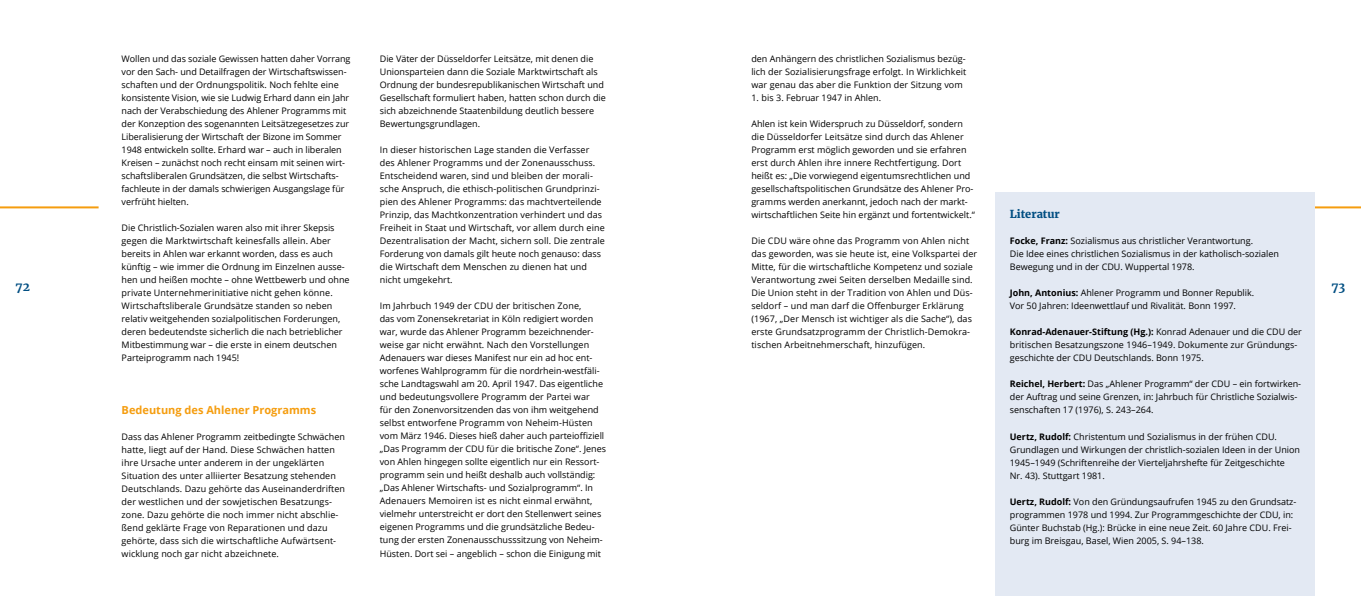
<style>
.page{position:relative;width:1361px;height:596px;background:#fff}
.page>*{position:absolute;margin:0;border:0;box-sizing:border-box;transform-origin:0 0}
.t1{font:700 12px "Merriweather KAS";color:#004e82}
.t2{font:700 11px "Open Sans";color:#f59d0f}
.t3{font:900 11px "Merriweather KAS";color:#004e82}
.t4{font:9px/13px "Open Sans";color:#000}
.s1{font-weight:700}
</style>
<div class="page">
<hr style="left:1262px;top:206px;width:99px;height:2px;background:#f59d0f">
<div style="left:995px;top:192px;width:320px;height:403px;background:#e3e9f3"></div>
<hr style="left:0;top:206px;width:99px;height:2px;background:#f59d0f">
<p class="t4" style="left:380px;top:52px;width:228px">Die Väter der Düsseldorfer Leitsätze, mit denen die Unionsparteien dann die Soziale Marktwirtschaft als Ordnung der bundesrepublikanischen Wirtschaft und Gesellschaft formuliert haben, hatten schon durch die sich abzeichnende Staatenbildung deutlich bessere Bewertungsgrundlagen.</p>
<p class="t4" style="left:380px;top:143px;width:227px">In dieser historischen Lage standen die Verfasser des Ahlener Programms und der Zonenausschuss.<br>Entscheidend waren, sind und bleiben der morali&shy;sche Anspruch, die ethisch-politischen Grundprinzi&shy;pien des Ahlener Programms: das machtverteilende Prinzip, das Machtkonzentration verhindert und das Freiheit in Staat und Wirtschaft, vor allem durch eine Dezentralisation der Macht, sichern soll. Die zentrale Forderung von damals gilt heute noch genauso: dass die Wirtschaft dem Menschen zu dienen hat und nicht umgekehrt.</p>
<p class="t4" style="left:380px;top:299px;width:228px">Im Jahrbuch 1949 der CDU der britischen Zone,<br>das vom Zonensekretariat in Köln redigiert worden war, wurde das Ahlener Programm bezeichnender&shy;weise gar nicht erwähnt. Nach den Vorstellungen Adenauers war dieses Manifest nur ein ad hoc ent&shy;worfenes Wahlprogramm für die nordrhein-westfäli&shy;sche Landtagswahl am 20. April 1947. Das eigentliche und bedeutungsvollere Programm der Partei war<br>für den Zonenvorsitzenden das von ihm weitgehend selbst entworfene Programm von Neheim-Hüsten vom März 1946. Dieses hieß daher auch parteioffiziell „Das Programm der CDU für die britische Zone“. Jenes von Ahlen hingegen sollte eigentlich nur ein Ressort&shy;programm sein und heißt deshalb auch vollständig: „Das Ahlener Wirtschafts- und Sozialprogramm“. In Adenauers Memoiren ist es nicht einmal erwähnt, vielmehr unterstreicht er dort den Stellenwert seines eigenen Programms und die grundsätzliche Bedeu&shy;tung der ersten Zonenausschusssitzung von Neheim-Hüsten. Dort sei – angeblich – schon die Einigung mit</p>
<p class="t4" style="left:122px;top:52px;width:230px">Wollen und das soziale Gewissen hatten daher Vorrang vor den Sach- und Detailfragen der Wirtschaftswissen&shy;schaften und der Ordnungspolitik. Noch fehlte eine konsistente Vision, wie sie Ludwig Erhard dann ein Jahr nach der Verabschiedung des Ahlener Programms mit der Konzeption des sogenannten Leitsätzegesetzes zur Liberalisierung der Wirtschaft der Bizone im Sommer 1948 entwickeln sollte. Erhard war – auch in liberalen Kreisen – zunächst noch recht einsam mit seinen wirt&shy;schaftsliberalen Grundsätzen, die selbst Wirtschafts&shy;fachleute in der damals schwierigen Ausgangslage für verfrüht hielten.</p>
<p class="t4" style="left:122px;top:221px;width:229px">Die Christlich-Sozialen waren also mit ihrer Skepsis gegen die Marktwirtschaft keinesfalls allein. Aber bereits in Ahlen war erkannt worden, dass es auch künftig – wie immer die Ordnung im Einzelnen ausse&shy;hen und heißen mochte – ohne Wettbewerb und ohne private Unternehmerinitiative nicht gehen könne.<br>Wirtschaftsliberale Grundsätze standen so neben relativ weitgehenden sozialpolitischen Forderungen, deren bedeutendste sicherlich die nach betrieblicher Mitbestimmung war – die erste in einem deutschen Parteiprogramm nach 1945!</p>
<p class="t4" style="left:751px;top:52px;width:216px;text-align:justify">den Anhängern des christlichen Sozialismus bezüg&shy;lich der Sozialisierungsfrage erfolgt. In Wirklichkeit war genau das aber die Funktion der Sitzung vom</p>
<p class="t4" style="left:751px;top:91px;width:131px">1. bis 3. Februar 1947 in Ahlen.</p>
<p class="t4" style="left:751px;top:117px;width:225px">Ahlen ist kein Widerspruch zu Düsseldorf, sondern die Düsseldorfer Leitsätze sind durch das Ahlener Programm erst möglich geworden und sie erfahren erst durch Ahlen ihre innere Rechtfertigung. Dort heißt es: „Die vorwiegend eigentumsrechtlichen und gesellschaftspolitischen Grundsätze des Ahlener Pro&shy;gramms werden anerkannt, jedoch nach der markt&shy;wirtschaftlichen Seite hin ergänzt und fortentwickelt.“</p>
<p class="t4" style="left:751px;top:234px;width:227px">Die CDU wäre ohne das Programm von Ahlen nicht das geworden, was sie heute ist, eine Volkspartei der Mitte, für die wirtschaftliche Kompetenz und soziale Verantwortung zwei Seiten derselben Medaille sind.<br>Die Union steht in der Tradition von Ahlen und Düs&shy;seldorf – und man darf die Offenburger Erklärung (1967, „Der Mensch ist wichtiger als die Sache“), das erste Grundsatzprogramm der Christlich-Demokra&shy;tischen Arbeitnehmerschaft, hinzufügen.</p>
<p class="t3" style="left:1010px;top:206px;width:51px">Literatur</p>
<p class="t4" style="left:1010px;top:234px;width:271px"><span class="s1">Focke, Franz:</span> Sozialismus aus christlicher Verantwortung.<br>Die Idee eines christlichen Sozialismus in der katholisch-sozialen<br>Bewegung und in der CDU. Wuppertal 1978.</p>
<p class="t4" style="left:1010px;top:286px;width:246px"><span class="s1">John, Antonius:</span> Ahlener Programm und Bonner Republik.<br>Vor 50 Jahren: Ideenwettlauf und Rivalität. Bonn 1997.</p>
<p class="t4" style="left:1010px;top:325px;width:294px"><span class="s1">Konrad-Adenauer-Stiftung (Hg.):</span> Konrad Adenauer und die CDU der britischen Besatzungszone 1946–1949. Dokumente zur Gründungs&shy;geschichte der CDU Deutschlands. Bonn 1975.</p>
<p class="t4" style="left:1010px;top:377px;width:293px"><span class="s1">Reichel, Herbert:</span> Das „Ahlener Programm“ der CDU – ein fortwirken&shy;der Auftrag und seine Grenzen, in: Jahrbuch für Christliche Sozialwis&shy;senschaften 17 (1976), S. 243–264.</p>
<p class="t4" style="left:1010px;top:429px;width:292px"><span class="s1">Uertz, Rudolf:</span> Christentum und Sozialismus in der frühen CDU.<br>Grundlagen und Wirkungen der christlich-sozialen Ideen in der Union 1945–1949 (Schriftenreihe der Vierteljahrshefte für Zeitgeschichte<br>Nr. 43). Stuttgart 1981.</p>
<p class="t4" style="left:1010px;top:494px;width:288px"><span class="s1">Uertz, Rudolf:</span> Von den Gründungsaufrufen 1945 zu den Grundsatz&shy;programmen 1978 und 1994. Zur Programmgeschichte der CDU, in:<br>Günter Buchstab (Hg.): Brücke in eine neue Zeit. 60 Jahre CDU. Frei&shy;burg im Breisgau, Basel, Wien 2005, S. 94–138.</p>
<h1 class="t1" style="left:16px;top:277px;width:16px">72</h1>
<h1 class="t1" style="left:1331px;top:277px;width:15px">73</h1>
<p class="t2" style="left:122px;top:401px;width:196px">Bedeutung des Ahlener Programms</p>
<p class="t4" style="left:122px;top:429px;width:225px">Dass das Ahlener Programm zeitbedingte Schwächen hatte, liegt auf der Hand. Diese Schwächen hatten ihre Ursache unter anderem in der ungeklärten Situation des unter alliierter Besatzung stehenden Deutschlands. Dazu gehörte das Auseinanderdriften der westlichen und der sowjetischen Besatzungs&shy;zone. Dazu gehörte die noch immer nicht abschlie&shy;ßend geklärte Frage von Reparationen und dazu gehörte, dass sich die wirtschaftliche Aufwärtsent&shy;wicklung noch gar nicht abzeichnete.</p>
</div>
